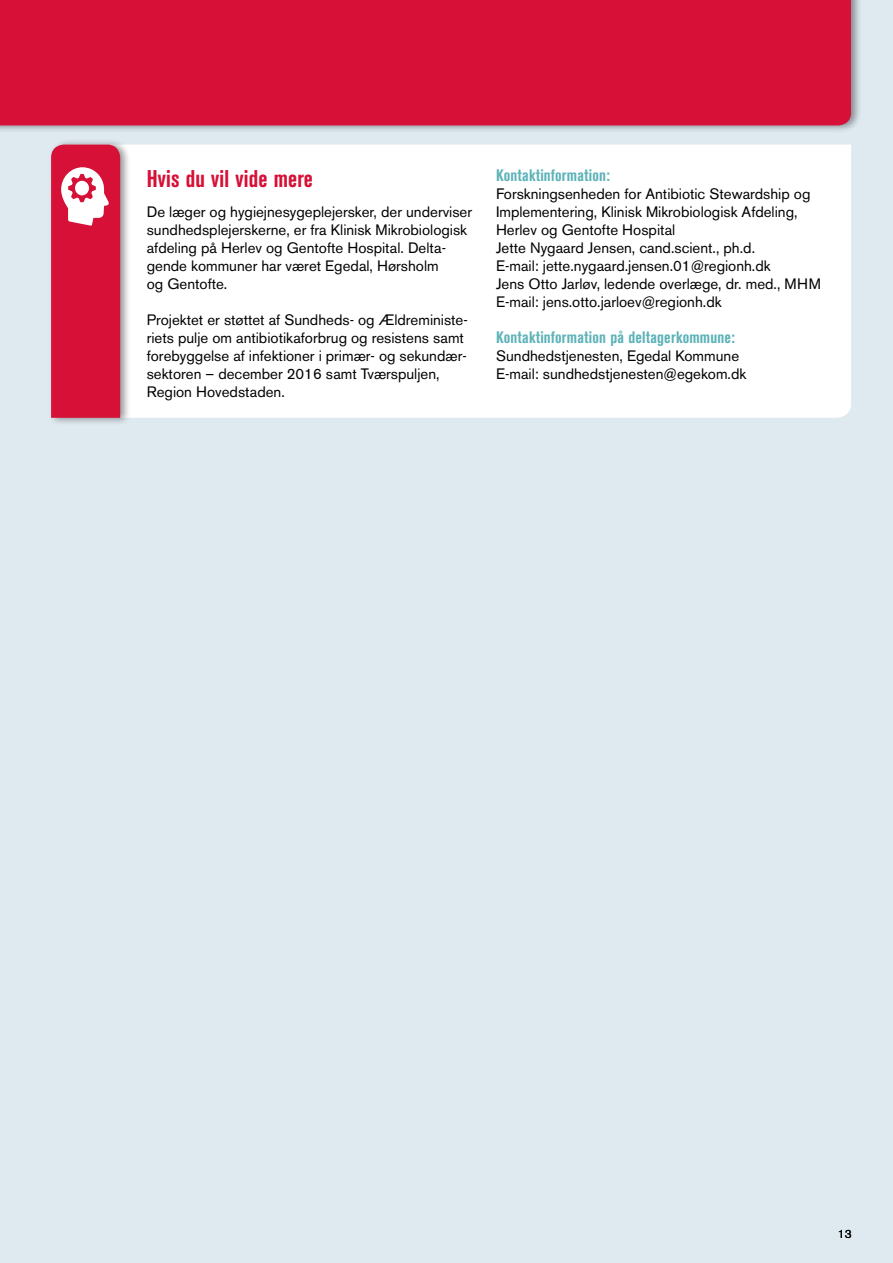
<style>
.page{position:relative;width:893px;height:1263px;background:#dfe9f0}
.page>*{position:absolute;margin:0;border:0;box-sizing:border-box;transform-origin:0 0}
.t1{font:700 condensed 24px "Akzidenz Grotesk BE";letter-spacing:.01em;color:#d61036;scale:.95 1}
.t2{font:700 condensed 16.5px "Akzidenz Grotesk BE";letter-spacing:.01em;color:#5db3b8}
.t3{font:15px/18px "Akzidenz Grotesk BE";color:#000}
.t4{font:12px "Akzidenz Grotesk BE";color:#000}
</style>
<div class="page">
<div style="left:0;top:0;width:863px;height:133px;background:#000;opacity:.4"></div>
<div style="left:0;top:0;width:851px;height:125px;background:#d61036"></div>
<div style="left:132px;top:145px;width:719px;height:273px;background:#fff"></div>
<div style="left:48px;top:138px;width:84px;height:288px;background:#000;opacity:.4"></div>
<svg style="left:51px;top:145px;width:69px;height:273px;background:#d92648"></svg>
<h1 class="t1" style="left:147px;top:165px;width:176px">Hvis du vil vide mere</h1>
<p class="t3" style="left:147px;top:203px;width:327px">De læger og hygiejnesygeplejersker, der underviser sundhedsplejerskerne, er fra Klinisk Mikrobiologisk afdeling på Herlev og Gentofte Hospital. Delta&shy;gende kommuner har været Egedal, Hørsholm<br>og Gentofte.</p>
<p class="t3" style="left:147px;top:311px;width:323px">Projektet er støttet af Sundheds- og Ældreministe&shy;riets pulje om antibiotikaforbrug og resistens samt forebyggelse af infektioner i primær- og sekundær&shy;sektoren – december 2016 samt Tværspuljen, Region Hovedstaden.</p>
<p class="t2" style="left:496px;top:166px;width:115px">Kontaktinformation:</p>
<p class="t3" style="left:496px;top:185px;width:327px">Forskningsenheden for Antibiotic Stewardship og Implementering, Klinisk Mikrobiologisk Afdeling, Herlev og Gentofte Hospital<br>Jette Nygaard Jensen, cand.scient., ph.d.<br>E-mail: jette.nygaard.jensen.01@regionh.dk<br>Jens Otto Jarløv, ledende overlæge, dr. med., MHM E-mail: jens.otto.jarloev@regionh.dk</p>
<p class="t2" style="left:496px;top:328px;width:240px">Kontaktinformation på deltagerkommune:</p>
<p class="t3" style="left:496px;top:347px;width:252px">Sundhedstjenesten, Egedal Kommune<br>E-mail: sundhedstjenesten@egekom.dk</p>
<p class="t4" style="left:838px;top:1226px;width:15px">13</p>
</div>
